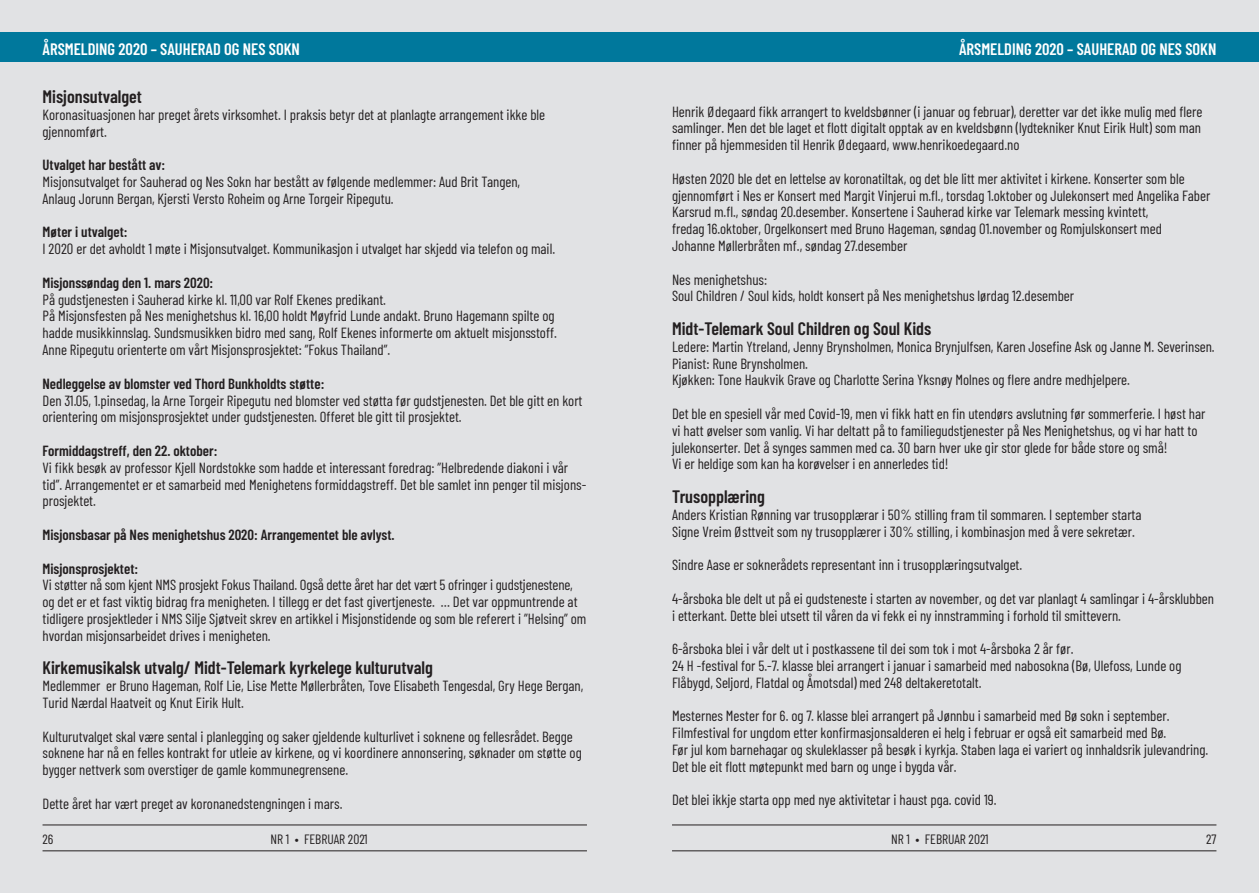
<style>
.page{position:relative;width:1259px;height:893px;background:#e1e2e4}
.page>*{position:absolute;margin:0;border:0;box-sizing:border-box;transform-origin:0 0}
.Brødtekst{font:600 18px "Barlow Condensed";color:#231f20}
.t1{font:600 16.5px "Barlow Condensed";color:#fff}
.Brødtekst-2{font:14.7px/16.8px "Barlow Condensed";color:#231f20}
.Brødtekst-3{font:600 14.7px "Barlow Condensed";color:#231f20}
.t2{font:13.5px "Barlow Condensed";color:#231f20}
</style>
<div class="page">
<div style="left:0;top:32px;width:1259px;height:30px;background:#00789c"></div>
<hr style="left:43px;top:851px;width:544px;height:1px;background:#231f20">
<hr style="left:672px;top:851px;width:544px;height:1px;background:#231f20">
<hr style="left:43px;top:825px;width:544px;height:1px;background:#231f20">
<hr style="left:672px;top:825px;width:544px;height:1px;background:#231f20">
<p class="t1" style="left:43px;top:37px;width:259px">ÅRSMELDING 2020 – SAUHERAD OG NES SOKN</p>
<p class="t1" style="left:959px;top:37px;width:259px">ÅRSMELDING 2020 – SAUHERAD OG NES SOKN</p>
<p class="Brødtekst" style="left:43px;top:84px;width:101px">Misjonsutvalget</p>
<p class="Brødtekst-2" style="left:43px;top:105px;width:504px">Koronasituasjonen har preget årets virksomhet. I praksis betyr det at planlagte arrangement ikke ble</p>
<p class="Brødtekst-2" style="left:43px;top:122px;width:66px">gjennomført.</p>
<p class="Brødtekst-3" style="left:43px;top:154px;width:124px">Utvalget har bestått av:</p>
<p class="Brødtekst-2" style="left:43px;top:172px;width:479px">Misjonsutvalget for Sauherad og Nes Sokn har bestått av følgende medlemmer: Aud Brit Tangen,</p>
<p class="Brødtekst-2" style="left:43px;top:189px;width:353px">Anlaug Jorunn Bergan, Kjersti Versto Roheim og Arne Torgeir Ripegutu.</p>
<p class="Brødtekst-3" style="left:43px;top:222px;width:86px">Møter i utvalget:</p>
<p class="Brødtekst-2" style="left:43px;top:239px;width:514px">I 2020 er det avholdt 1 møte i Misjonsutvalget. Kommunikasjon i utvalget har skjedd via telefon og mail.</p>
<p class="Brødtekst-3" style="left:43px;top:272px;width:172px">Misjonssøndag den 1. mars 2020:</p>
<p class="Brødtekst-2" style="left:43px;top:290px;width:345px">På gudstjenesten i Sauherad kirke kl. 11,00 var Rolf Ekenes predikant.</p>
<p class="Brødtekst-2" style="left:43px;top:307px;width:516px">På Misjonsfesten på Nes menighetshus kl. 16,00 holdt Møyfrid Lunde andakt. Bruno Hagemann spilte og hadde musikkinnslag. Sundsmusikken bidro med sang, Rolf Ekenes informerte om aktuelt misjonsstoff.</p>
<p class="Brødtekst-2" style="left:43px;top:340px;width:349px">Anne Ripegutu orienterte om vårt Misjonsprosjektet: ”Fokus Thailand”.</p>
<p class="Brødtekst-3" style="left:43px;top:373px;width:283px">Nedleggelse av blomster ved Thord Bunkholdts støtte:</p>
<p class="Brødtekst-2" style="left:43px;top:391px;width:541px">Den 31.05, 1.pinsedag, la Arne Torgeir Ripegutu ned blomster ved støtta før gudstjenesten. Det ble gitt en kort orientering om misjonsprosjektet under gudstjenesten. Offeret ble gitt til prosjektet.</p>
<p class="Brødtekst-3" style="left:43px;top:440px;width:176px">Formiddagstreff, den 22. oktober:</p>
<p class="Brødtekst-2" style="left:43px;top:458px;width:545px">Vi fikk besøk av professor Kjell Nordstokke som hadde et interessant foredrag: ”Helbredende diakoni i vår tid”. Arrangementet er et samarbeid med Menighetens formiddagstreff. Det ble samlet inn penger til misjons&shy;prosjektet.</p>
<p class="Brødtekst-3" style="left:43px;top:524px;width:354px">Misjonsbasar på Nes menighetshus 2020: Arrangementet ble avlyst.</p>
<p class="Brødtekst-3" style="left:43px;top:558px;width:97px">Misjonsprosjektet:</p>
<p class="Brødtekst-2" style="left:43px;top:576px;width:545px">Vi støtter nå som kjent NMS prosjekt Fokus Thailand. Også dette året har det vært 5 ofringer i gudstjenestene, og det er et fast viktig bidrag fra menigheten. I tillegg er det fast givertjeneste. … Det var oppmuntrende at tidligere prosjektleder i NMS Silje Sjøtveit skrev en artikkel i Misjonstidende og som ble referert i ”Helsing” om hvordan misjonsarbeidet drives i menigheten.</p>
<p class="Brødtekst" style="left:43px;top:655px;width:392px">Kirkemusikalsk utvalg/ Midt-Telemark kyrkelege kulturutvalg</p>
<p class="Brødtekst-2" style="left:43px;top:676px;width:542px">Medlemmer er Bruno Hageman, Rolf Lie, Lise Mette Møllerbråten, Tove Elisabeth Tengesdal, Gry Hege Bergan,<br>Turid Nærdal Haatveit og Knut Eirik Hult.</p>
<p class="Brødtekst-2" style="left:43px;top:727px;width:541px">Kulturutvalget skal være sental i planlegging og saker gjeldende kulturlivet i soknene og fellesrådet. Begge soknene har nå en felles kontrakt for utleie av kirkene, og vi koordinere annonsering, søknader om støtte og bygger nettverk som overstiger de gamle kommunegrensene.</p>
<p class="Brødtekst-2" style="left:43px;top:794px;width:301px">Dette året har vært preget av koronanedstengningen i mars.</p>
<p class="Brødtekst-2" style="left:672px;top:102px;width:532px;text-align:justify">Henrik Ødegaard fikk arrangert to kveldsbønner (i januar og februar), deretter var det ikke mulig med flere samlinger. Men det ble laget et flott digitalt opptak av en kveldsbønn (lydtekniker Knut Eirik Hult) som man finner på hjemmesiden til Henrik Ødegaard, www.henrikoedegaard.no</p>
<p class="Brødtekst-2" style="left:672px;top:169px;width:540px">Høsten 2020 ble det en lettelse av koronatiltak, og det ble litt mer aktivitet i kirkene. Konserter som ble gjennomført i Nes er Konsert med Margit Vinjerui m.fl., torsdag 1.oktober og Julekonsert med Angelika Faber<br>Karsrud m.fl., søndag 20.desember. Konsertene i Sauherad kirke var Telemark messing kvintett,</p>
<p class="Brødtekst-2" style="left:672px;top:219px;width:491px">fredag 16.oktober, Orgelkonsert med Bruno Hageman, søndag 01.november og Romjulskonsert med</p>
<p class="Brødtekst-2" style="left:672px;top:236px;width:237px">Johanne Møllerbråten mf., søndag 27.desember</p>
<p class="Brødtekst-2" style="left:672px;top:270px;width:97px">Nes menighetshus:</p>
<p class="Brødtekst-2" style="left:672px;top:287px;width:404px">Soul Children / Soul kids, holdt konsert på Nes menighetshus lørdag 12.desember</p>
<p class="Brødtekst" style="left:672px;top:316px;width:261px">Midt-Telemark Soul Children og Soul Kids</p>
<p class="Brødtekst-2" style="left:672px;top:337px;width:544px">Ledere: Martin Ytreland, Jenny Brynsholmen, Monica Brynjulfsen, Karen Josefine Ask og Janne M. Severinsen.<br>Pianist: Rune Brynsholmen.</p>
<p class="Brødtekst-2" style="left:672px;top:371px;width:459px">Kjøkken: Tone Haukvik Grave og Charlotte Serina Yksnøy Molnes og flere andre medhjelpere.</p>
<p class="Brødtekst-2" style="left:672px;top:404px;width:535px">Det ble en spesiell vår med Covid-19, men vi fikk hatt en fin utendørs avslutning før sommerferie. I høst har vi hatt øvelser som vanlig. Vi har deltatt på to familiegudstjenester på Nes Menighetshus, og vi har hatt to julekonserter. Det å synges sammen med ca. 30 barn hver uke gir stor glede for både store og små!</p>
<p class="Brødtekst-2" style="left:672px;top:455px;width:278px">Vi er heldige som kan ha korøvelser i en annerledes tid!</p>
<p class="Brødtekst" style="left:672px;top:484px;width:94px">Trusopplæring</p>
<p class="Brødtekst-2" style="left:672px;top:505px;width:471px">Anders Kristian Rønning var trusopplærar i 50% stilling fram til sommaren. I september starta</p>
<p class="Brødtekst-2" style="left:672px;top:522px;width:464px">Signe Vreim Østtveit som ny trusopplærer i 30% stilling, i kombinasjon med å vere sekretær.</p>
<p class="Brødtekst-2" style="left:672px;top:555px;width:352px">Sindre Aase er soknerådets representant inn i trusopplæringsutvalget.</p>
<p class="Brødtekst-2" style="left:672px;top:589px;width:543px">4-årsboka ble delt ut på ei gudsteneste i starten av november, og det var planlagt 4 samlingar i 4-årsklubben i etterkant. Dette blei utsett til våren da vi fekk ei ny innstramming i forhold til smittevern.</p>
<p class="Brødtekst-2" style="left:672px;top:639px;width:403px">6-årsboka blei i vår delt ut i postkassene til dei som tok i mot 4-årsboka 2 år før.</p>
<p class="Brødtekst-2" style="left:672px;top:656px;width:511px">24 H -festival for 5.-7. klasse blei arrangert i januar i samarbeid med nabosokna (Bø, Ulefoss, Lunde og<br>Flåbygd, Seljord, Flatdal og Åmotsdal) med 248 deltakeretotalt.</p>
<p class="Brødtekst-2" style="left:672px;top:707px;width:499px">Mesternes Mester for 6. og 7. klasse blei arrangert på Jønnbu i samarbeid med Bø sokn i september.</p>
<p class="Brødtekst-2" style="left:672px;top:723px;width:496px">Filmfestival for ungdom etter konfirmasjonsalderen ei helg i februar er også eit samarbeid med Bø.</p>
<p class="Brødtekst-2" style="left:672px;top:740px;width:538px">Før jul kom barnehagar og skuleklasser på besøk i kyrkja. Staben laga ei variert og innhaldsrik julevandring.<br>Det ble eit flott møtepunkt med barn og unge i bygda vår.</p>
<p class="Brødtekst-2" style="left:672px;top:791px;width:326px">Det blei ikkje starta opp med nye aktivitetar i haust pga. covid 19.</p>
<p class="t2" style="left:43px;top:829px;width:12px">26</p>
<p class="t2" style="left:270px;top:829px;width:99px">NR 1 • FEBRUAR 2021</p>
<p class="t2" style="left:891px;top:829px;width:99px">NR 1 • FEBRUAR 2021</p>
<p class="t2" style="left:1206px;top:829px;width:12px">27</p>
</div>
